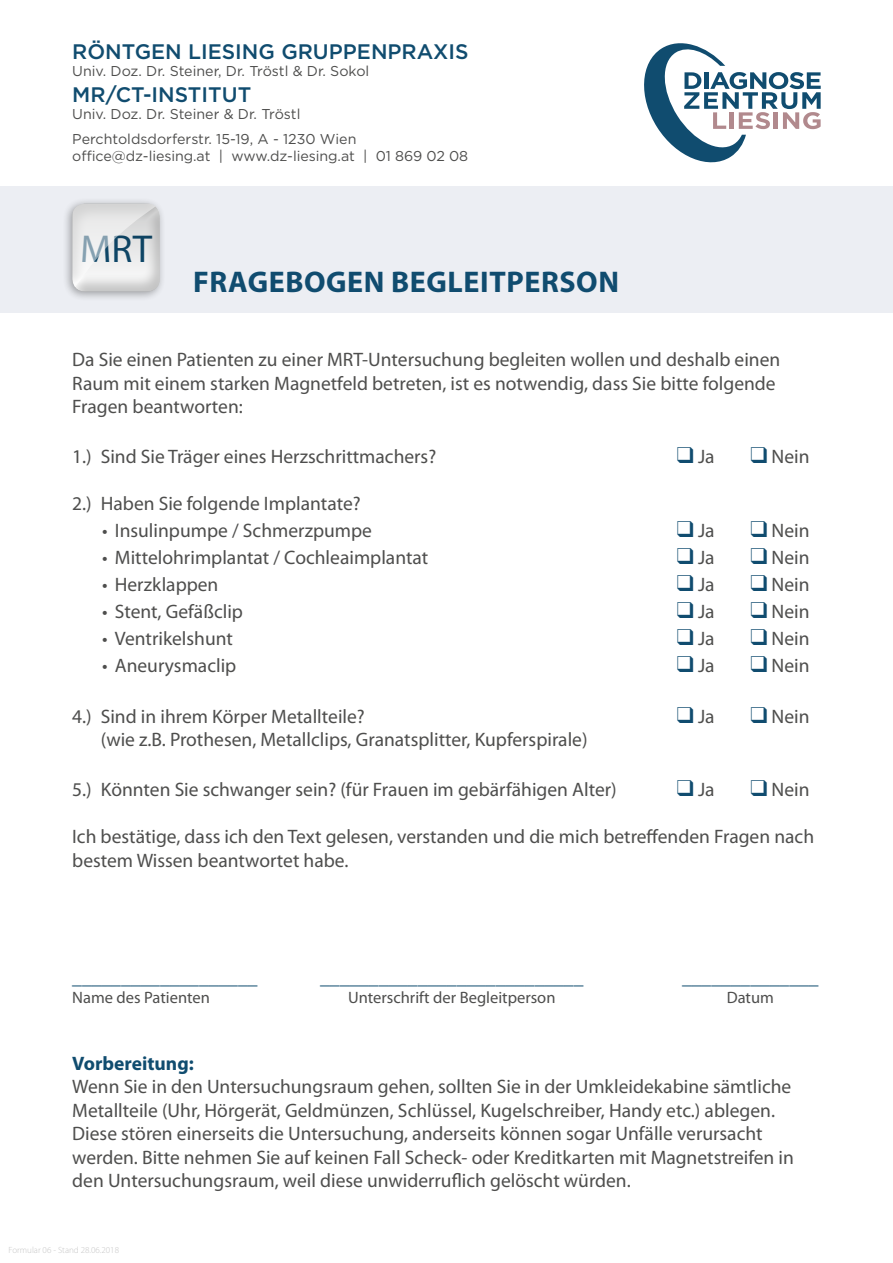
<style>
.page{position:relative;width:893px;height:1263px;background:#fff}
.page>*{position:absolute;margin:0;border:0;box-sizing:border-box;transform-origin:0 0}
.t1{font:39px "Myriad Pro";color:#104c6f}
.Überschrift{font:700 30px "Myriad Pro";letter-spacing:.02em;color:#104c6f}
.Überschrift-2{font:500 21px "Gotham";color:#104c6f}
.eingerückt{font:19.5px/23.4px "Myriad Pro";color:#4e4e4d}
.eingerückt-2{font:19.5px "Myriad Pro";color:#104c6f}
.eingerückt-3{font:700 19.5px "Myriad Pro";color:#104c6f}
.eingerückt-4{font:16.5px "Myriad Pro";color:#4e4e4d}
.eingerückt-5{font:14.25px "Gotham";color:#4e4e4d}
.Überschrift-3{font:300 9px "Myriad Pro";color:#c5c5c5}
.s1{color:#104c6f}
</style>
<div class="page">
<div style="left:0;top:186px;width:893px;height:127px;background:#eceef3"></div>
<svg style="left:644px;top:43px;width:177px;height:120px"></svg>
<div style="left:62px;top:197px;width:104px;height:105px;background:#151616;opacity:.75"></div>
<div style="left:72px;top:203px;width:90px;height:90px;background:#151616;opacity:.5"></div>
<svg style="left:72px;top:204px;width:88px;height:88px"></svg>
<p class="Überschrift-2" style="left:72px;top:38px;width:398px">RÖNTGEN LIESING GRUPPENPRAXIS</p>
<p class="eingerückt-5" style="left:72px;top:62px;width:299px">Univ. Doz. Dr. Steiner, Dr. Tröstl &amp; Dr. Sokol</p>
<p class="Überschrift-2" style="left:72px;top:80px;width:181px">MR/CT-INSTITUT</p>
<p class="eingerückt-5" style="left:72px;top:105px;width:230px">Univ. Doz. Dr. Steiner &amp; Dr. Tröstl</p>
<p class="eingerückt-5" style="left:72px;top:130px;width:286px">Perchtoldsdorferstr. 15-19, A - 1230 Wien</p>
<p class="eingerückt-5" style="left:72px;top:147px;width:397px">office@dz-liesing.at | www.dz-liesing.at | 01 869 02 08</p>
<p class="t1" style="left:80px;top:225px;width:74px">MRT</p>
<p class="Überschrift" style="left:193px;top:262px;width:427px">FRAGEBOGEN BEGLEITPERSON</p>
<p class="eingerückt" style="left:72px;top:348px;width:709px">Da Sie einen Patienten zu einer MRT-Untersuchung begleiten wollen und deshalb einen<br>Raum mit einem starken Magnetfeld betreten, ist es notwendig, dass Sie bitte folgende<br>Fragen beantworten:</p>
<p class="eingerückt" style="left:72px;top:445px;width:365px">1.) Sind Sie Träger eines Herzschrittmachers?</p>
<p class="eingerückt" style="left:677px;top:445px;width:39px"><span class="s1">❑</span> Ja</p>
<p class="eingerückt" style="left:750px;top:445px;width:61px"><span class="s1">❑</span> Nein</p>
<p class="eingerückt" style="left:72px;top:492px;width:290px">2.) Haben Sie folgende Implantate?</p>
<p class="eingerückt" style="left:102px;top:519px;width:271px">• Insulinpumpe / Schmerzpumpe</p>
<p class="eingerückt" style="left:677px;top:519px;width:39px"><span class="s1">❑</span> Ja</p>
<p class="eingerückt" style="left:750px;top:519px;width:61px"><span class="s1">❑</span> Nein</p>
<p class="eingerückt" style="left:102px;top:546px;width:328px">• Mittelohrimplantat / Cochleaimplantat</p>
<p class="eingerückt" style="left:677px;top:546px;width:39px"><span class="s1">❑</span> Ja</p>
<p class="eingerückt" style="left:750px;top:546px;width:61px"><span class="s1">❑</span> Nein</p>
<p class="eingerückt" style="left:102px;top:573px;width:118px">• Herzklappen</p>
<p class="eingerückt" style="left:677px;top:573px;width:39px"><span class="s1">❑</span> Ja</p>
<p class="eingerückt" style="left:750px;top:573px;width:61px"><span class="s1">❑</span> Nein</p>
<p class="eingerückt" style="left:102px;top:600px;width:142px">• Stent, Gefäßclip</p>
<p class="eingerückt" style="left:677px;top:600px;width:39px"><span class="s1">❑</span> Ja</p>
<p class="eingerückt" style="left:750px;top:600px;width:61px"><span class="s1">❑</span> Nein</p>
<p class="eingerückt" style="left:102px;top:627px;width:132px">• Ventrikelshunt</p>
<p class="eingerückt" style="left:677px;top:627px;width:39px"><span class="s1">❑</span> Ja</p>
<p class="eingerückt" style="left:750px;top:627px;width:61px"><span class="s1">❑</span> Nein</p>
<p class="eingerückt" style="left:102px;top:654px;width:136px">• Aneurysmaclip</p>
<p class="eingerückt" style="left:677px;top:654px;width:39px"><span class="s1">❑</span> Ja</p>
<p class="eingerückt" style="left:750px;top:654px;width:61px"><span class="s1">❑</span> Nein</p>
<p class="eingerückt" style="left:72px;top:704px;width:294px">4.) Sind in ihrem Körper Metallteile?</p>
<p class="eingerückt" style="left:677px;top:704px;width:39px"><span class="s1">❑</span> Ja</p>
<p class="eingerückt" style="left:750px;top:704px;width:61px"><span class="s1">❑</span> Nein</p>
<p class="eingerückt" style="left:101px;top:727px;width:488px">(wie z.B. Prothesen, Metallclips, Granatsplitter, Kupferspirale)</p>
<p class="eingerückt" style="left:72px;top:778px;width:546px">5.) Könnten Sie schwanger sein? (für Frauen im gebärfähigen Alter)</p>
<p class="eingerückt" style="left:677px;top:778px;width:39px"><span class="s1">❑</span> Ja</p>
<p class="eingerückt" style="left:750px;top:778px;width:61px"><span class="s1">❑</span> Nein</p>
<p class="eingerückt" style="left:72px;top:825px;width:743px">Ich bestätige, dass ich den Text gelesen, verstanden und die mich betreffenden Fragen nach bestem Wissen beantwortet habe.</p>
<p class="eingerückt-2" style="left:72px;top:965px;width:187px">___________________</p>
<p class="eingerückt-2" style="left:320px;top:965px;width:265px">___________________________</p>
<p class="eingerückt-2" style="left:682px;top:965px;width:138px">______________</p>
<p class="eingerückt-4" style="left:72px;top:988px;width:139px">Name des Patienten</p>
<p class="eingerückt-4" style="left:348px;top:988px;width:209px">Unterschrift der Begleitperson</p>
<p class="eingerückt-4" style="left:727px;top:988px;width:49px">Datum</p>
<p class="eingerückt-3" style="left:72px;top:1051px;width:123px">Vorbereitung:</p>
<p class="eingerückt" style="left:72px;top:1075px;width:723px">Wenn Sie in den Untersuchungsraum gehen, sollten Sie in der Umkleidekabine sämtliche Metallteile (Uhr, Hörgerät, Geldmünzen, Schlüssel, Kugelschreiber, Handy etc.) ablegen.<br>Diese stören einerseits die Untersuchung, anderseits können sogar Unfälle verursacht werden. Bitte nehmen Sie auf keinen Fall Scheck- oder Kreditkarten mit Magnetstreifen in den Untersuchungsraum, weil diese unwiderruflich gelöscht würden.</p>
<p class="Überschrift-3" style="left:9px;top:1244px;width:112px">Formular 06 - Stand 28.06.2018</p>
</div>
